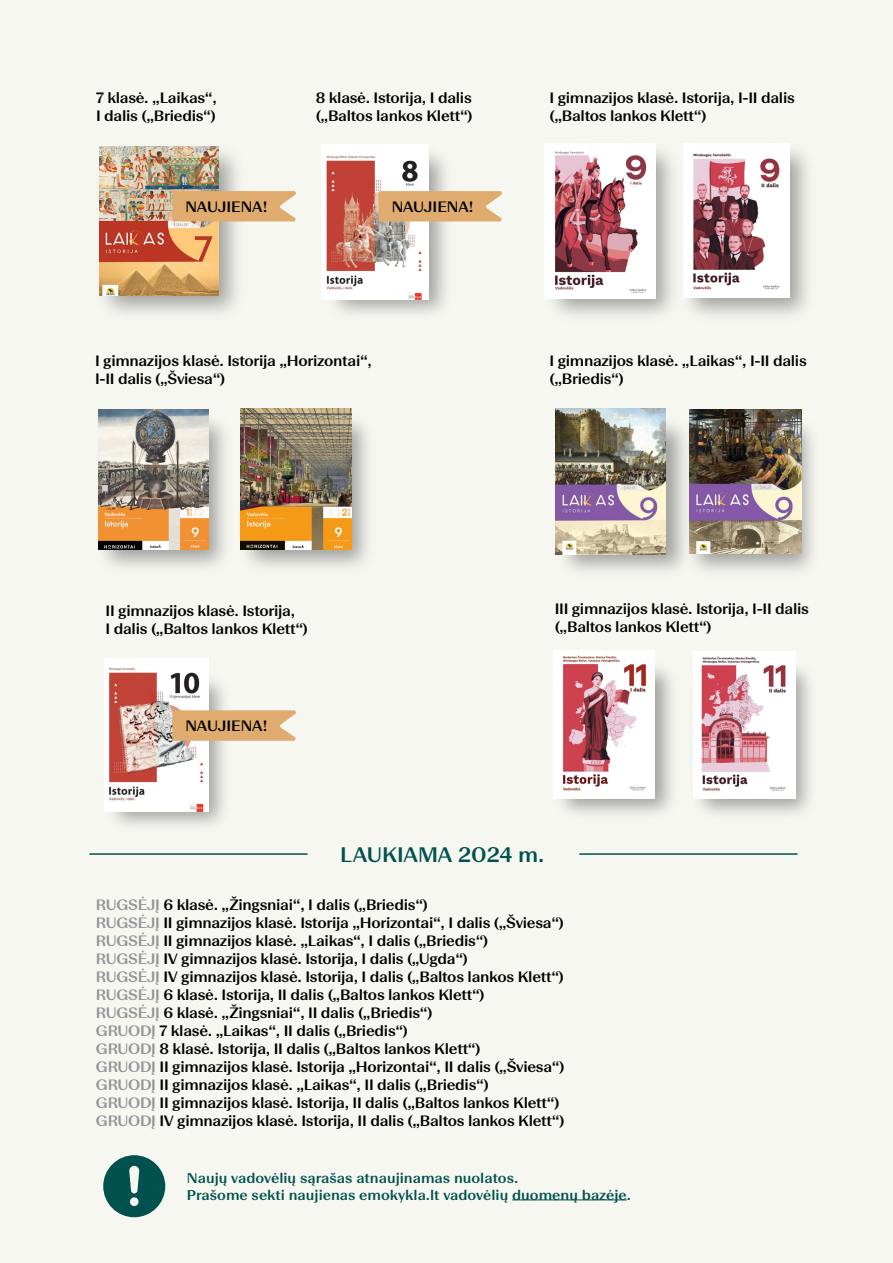
<style>
.page{position:relative;width:893px;height:1263px;background:#f6f7f1}
.page>*{position:absolute;margin:0;border:0;box-sizing:border-box;transform-origin:0 0}
.t1{font:500 21px "Beausite Fit";letter-spacing:-.01em;color:#01514e}
.t2{font:500 15px/18px "Beausite Fit";letter-spacing:-.02em;color:#000}
.t3{font:500 14.1px/17px "Beausite Fit";color:#01514e}
.s1{color:#929497}
</style>
<div class="page">
<hr style="left:89px;top:853px;width:219px;height:2px;background:#01514e">
<hr style="left:579px;top:853px;width:218px;height:2px;background:#01514e">
<hr style="left:512px;top:1199px;width:115px;height:1px;background:#01514e">
<div style="left:103px;top:1155px;width:62px;height:62px;background:#01514e;border-radius:50%"></div>
<div style="left:130px;top:1197px;width:9px;height:9px;background:#f6f7f1;border-radius:50%"></div>
<svg style="left:129px;top:1166px;width:10px;height:27px"></svg>
<img style="left:99px;top:146px;width:154px;height:168px">
<img style="left:321px;top:144px;width:138px;height:170px">
<img style="left:673px;top:143px;width:135px;height:173px">
<img style="left:98px;top:420px;width:127px;height:147px">
<img style="left:113px;top:666px;width:111px;height:160px">
<img style="left:561px;top:655px;width:249px;height:159px">
<img style="left:240px;top:408px;width:128px;height:159px">
<img style="left:555px;top:411px;width:123px;height:160px">
<img style="left:678px;top:411px;width:135px;height:160px">
<img style="left:100px;top:146px;width:118px;height:150px">
<img style="left:684px;top:143px;width:105px;height:155px">
<img style="left:544px;top:143px;width:112px;height:156px">
<div style="left:640px;top:209px;width:13px;height:18px;background:#fff"></div>
<img style="left:98px;top:409px;width:111px;height:140px">
<img style="left:241px;top:409px;width:111px;height:141px">
<img style="left:555px;top:409px;width:110px;height:145px">
<img style="left:690px;top:409px;width:111px;height:145px">
<img style="left:553px;top:650px;width:102px;height:149px">
<img style="left:694px;top:652px;width:101px;height:146px">
<img style="left:321px;top:144px;width:107px;height:155px">
<img style="left:104px;top:658px;width:104px;height:154px">
<svg style="left:172px;top:191px;width:124px;height:30px;background:#e0af76"></svg>
<svg style="left:378px;top:191px;width:124px;height:30px;background:#e0af76"></svg>
<svg style="left:172px;top:710px;width:124px;height:31px;background:#e0b077"></svg>
<p class="t2" style="left:96px;top:88px;width:122px">7 klasė. „Laikas“,<br>I dalis („Briedis“)</p>
<p class="t2" style="left:549px;top:88px;width:247px">I gimnazijos klasė. Istorija, I-II dalis („Baltos lankos Klett“)</p>
<p class="t2" style="left:316px;top:88px;width:159px">8 klasė. Istorija, I dalis („Baltos lankos Klett“)</p>
<p class="t2" style="left:186px;top:197px;width:83px">NAUJIENA!</p>
<p class="t2" style="left:392px;top:197px;width:83px">NAUJIENA!</p>
<p class="t2" style="left:95px;top:351px;width:279px">I gimnazijos klasė. Istorija „Horizontai“,<br>I-II dalis („Šviesa“)</p>
<p class="t2" style="left:549px;top:351px;width:259px">I gimnazijos klasė. „Laikas“, I-II dalis („Briedis“)</p>
<p class="t2" style="left:106px;top:601px;width:204px">II gimnazijos klasė. Istorija,<br>I dalis („Baltos lankos Klett“)</p>
<p class="t2" style="left:186px;top:716px;width:83px">NAUJIENA!</p>
<p class="t2" style="left:555px;top:599px;width:256px">III gimnazijos klasė. Istorija, I-II dalis („Baltos lankos Klett“)</p>
<h1 class="t1" style="left:340px;top:840px;width:206px">LAUKIAMA 2024 m.</h1>
<p class="t2" style="left:96px;top:894px;width:470px"><span class="s1">RUGSĖJĮ</span> 6 klasė. „Žingsniai“, I dalis („Briedis“)<br><span class="s1">RUGSĖJĮ</span> II gimnazijos klasė. Istorija „Horizontai“, I dalis („Šviesa“)<br><span class="s1">RUGSĖJĮ</span> II gimnazijos klasė. „Laikas“, I dalis („Briedis“)<br><span class="s1">RUGSĖJĮ</span> IV gimnazijos klasė. Istorija, I dalis („Ugda“)<br><span class="s1">RUGSĖJĮ</span> IV gimnazijos klasė. Istorija, I dalis („Baltos lankos Klett“)<br><span class="s1">RUGSĖJĮ</span> 6 klasė. Istorija, II dalis („Baltos lankos Klett“)<br><span class="s1">RUGSĖJĮ</span> 6 klasė. „Žingsniai“, II dalis („Briedis“)<br><span class="s1">GRUODĮ</span> 7 klasė. „Laikas“, II dalis („Briedis“)<br><span class="s1">GRUODĮ</span> 8 klasė. Istorija, II dalis („Baltos lankos Klett“)<br><span class="s1">GRUODĮ</span> II gimnazijos klasė. Istorija „Horizontai“, II dalis („Šviesa“)<br><span class="s1">GRUODĮ</span> II gimnazijos klasė. „Laikas“, II dalis („Briedis“)<br><span class="s1">GRUODĮ</span> II gimnazijos klasė. Istorija, II dalis („Baltos lankos Klett“)<br><span class="s1">GRUODĮ</span> IV gimnazijos klasė. Istorija, II dalis („Baltos lankos Klett“)</p>
<p class="t3" style="left:187px;top:1168px;width:446px">Naujų vadovėlių sąrašas atnaujinamas nuolatos.<br>Prašome sekti naujienas emokykla.lt vadovėlių duomenų bazėje.</p>
</div>
